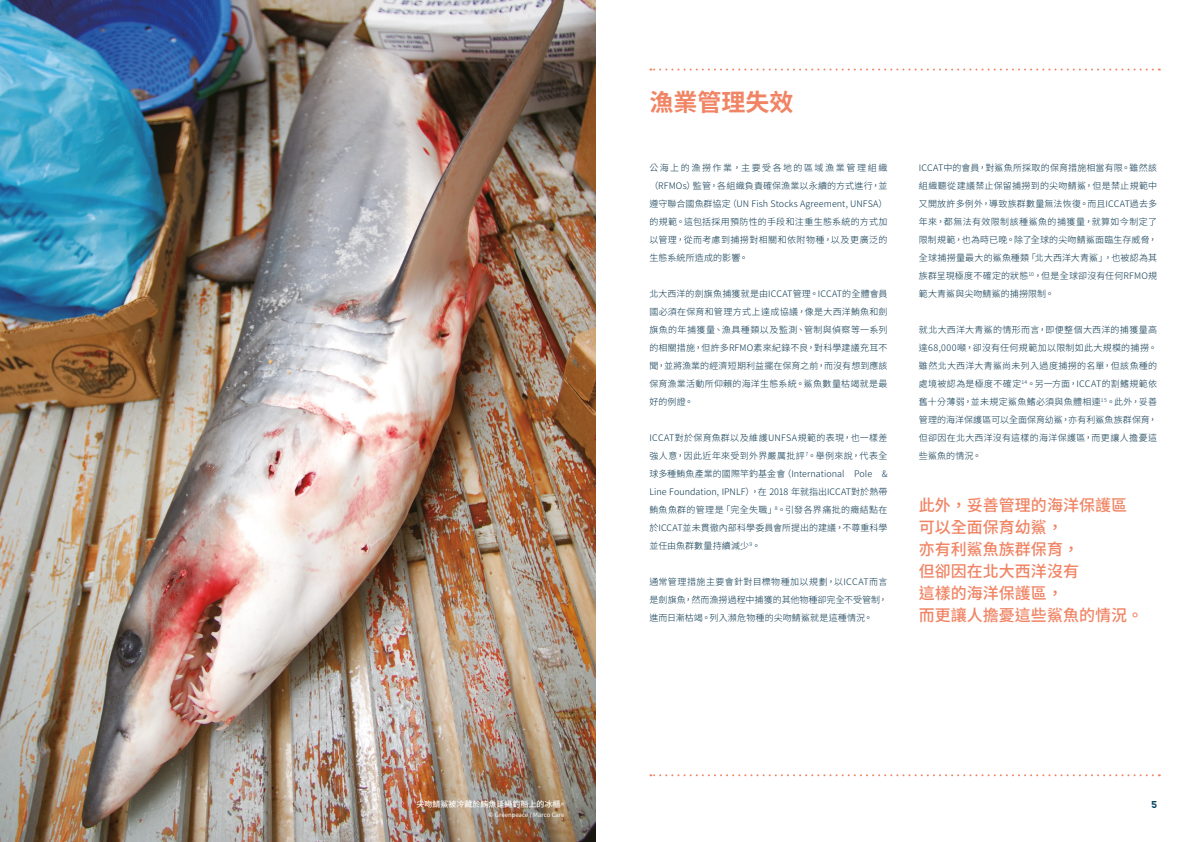
<style>
.page{position:relative;width:1191px;height:842px;background:#fff}
.page>*{position:absolute;margin:0;border:0;box-sizing:border-box;transform-origin:0 0}
.t1{font:700 24px "Noto Sans CJ Ktc";color:#f08464}
.t2{font:500 16px/22px "Noto Sans CJ Ktc";color:#f08464}
.t3{font:10px "Sanctuary LC";color:#044461}
.t4{font:300 9px/18px "Noto Sans CJ Ktc";letter-spacing:.015em;color:#04324b;text-align:justify}
.t5{font:500 8px "Noto Sans CJ Ktc";color:#fff}
.t6{font:6px "Noto Sans CJ Ktc";color:#fff}
</style>
<div class="page">
<img style="left:0;top:0;width:596px;height:842px">
<svg style="left:650px;top:69px;width:502px;height:2px"></svg>
<svg style="left:650px;top:774px;width:502px;height:2px"></svg>
<p class="t5" style="left:416px;top:800px;width:152px">尖吻鯖鯊被冷藏於鮪魚延繩釣船上的冰櫃。</p>
<p class="t6" style="left:488px;top:811px;width:77px">© Greenpeace / Marco Care</p>
<h1 class="t1" style="left:649px;top:89px;width:145px">漁業管理失效</h1>
<p class="t4" style="left:649px;top:159px;width:240px">公海上的漁撈作業，主要受各地的區域漁業管理組織（RFMOs）監管，各組織負責確保漁業以永續的方式進行，並遵守聯合國魚群協定（UN Fish Stocks Agreement, UNFSA）的規範。這包括採用預防性的手段和注重生態系統的方式加以管理，從而考慮到捕撈對相關和依附物種，以及更廣泛的生態系統所造成的影響。</p>
<p class="t4" style="left:649px;top:285px;width:240px">北大西洋的劍旗魚捕獲就是由ICCAT管理。ICCAT的全體會員國必須在保育和管理方式上達成協議，像是大西洋鮪魚和劍旗魚的年捕獲量、漁具種類以及監測、管制與偵察等一系列的相關措施，但許多RFMO素來紀錄不良，對科學建議充耳不聞，並將漁業的經濟短期利益擺在保育之前，而沒有想到應該保育漁業活動所仰賴的海洋生態系統。鯊魚數量枯竭就是最好的例證。</p>
<p class="t4" style="left:649px;top:429px;width:240px">ICCAT對於保育魚群以及維護UNFSA規範的表現，也一樣差強人意，因此近年來受到外界嚴厲批評<sup>7</sup>。舉例來說，代表全球多種鮪魚產業的國際竿釣基金會（International Pole &amp; Line Foundation, IPNLF），在 2018 年就指出ICCAT對於熱帶鮪魚魚群的管理是「完全失職」<sup>8</sup>。引發各界痛批的癥結點在於ICCAT並未貫徹內部科學委員會所提出的建議，不尊重科學並任由魚群數量持續減少<sup>9</sup>。</p>
<p class="t4" style="left:649px;top:573px;width:240px">通常管理措施主要會針對目標物種加以規劃，以ICCAT而言是劍旗魚，然而漁撈過程中捕獲的其他物種卻完全不受管制，進而日漸枯竭。列入瀕危物種的尖吻鯖鯊就是這種情況。</p>
<p class="t4" style="left:919px;top:159px;width:240px">ICCAT中的會員，對鯊魚所採取的保育措施相當有限。雖然該組織聽從建議禁止保留捕撈到的尖吻鯖鯊，但是禁止規範中又開放許多例外，導致族群數量無法恢復。而且ICCAT過去多年來，都無法有效限制該種鯊魚的捕獲量，就算如今制定了限制規範，也為時已晚。除了全球的尖吻鯖鯊面臨生存威脅，全球捕撈量最大的鯊魚種類「北大西洋大青鯊」，也被認為其族群呈現極度不確定的狀態<sup>10</sup>，但是全球卻沒有任何RFMO規範大青鯊與尖吻鯖鯊的捕撈限制。</p>
<p class="t4" style="left:919px;top:321px;width:240px">就北大西洋大青鯊的情形而言，即便整個大西洋的捕獲量高達68,000噸，卻沒有任何規範加以限制如此大規模的捕撈。雖然北大西洋大青鯊尚未列入過度捕撈的名單，但該魚種的處境被認為是極度不確定<sup>14</sup>。另一方面，ICCAT的割鰭規範依舊十分薄弱，並未規定鯊魚鰭必須與魚體相連<sup>15</sup>。此外，妥善管理的海洋保護區可以全面保育幼鯊，亦有利鯊魚族群保育，但卻因在北大西洋沒有這樣的海洋保護區，而更讓人擔憂這些鯊魚的情況。</p>
<h2 class="t2" style="left:919px;top:495px;width:225px">此外，妥善管理的海洋保護區可以全面保育幼鯊，<br>亦有利鯊魚族群保育，<br>但卻因在北大西洋沒有<br>這樣的海洋保護區，<br>而更讓人擔憂這些鯊魚的情況。</h2>
<p class="t3" style="left:1151px;top:798px;width:7px">5</p>
</div>
